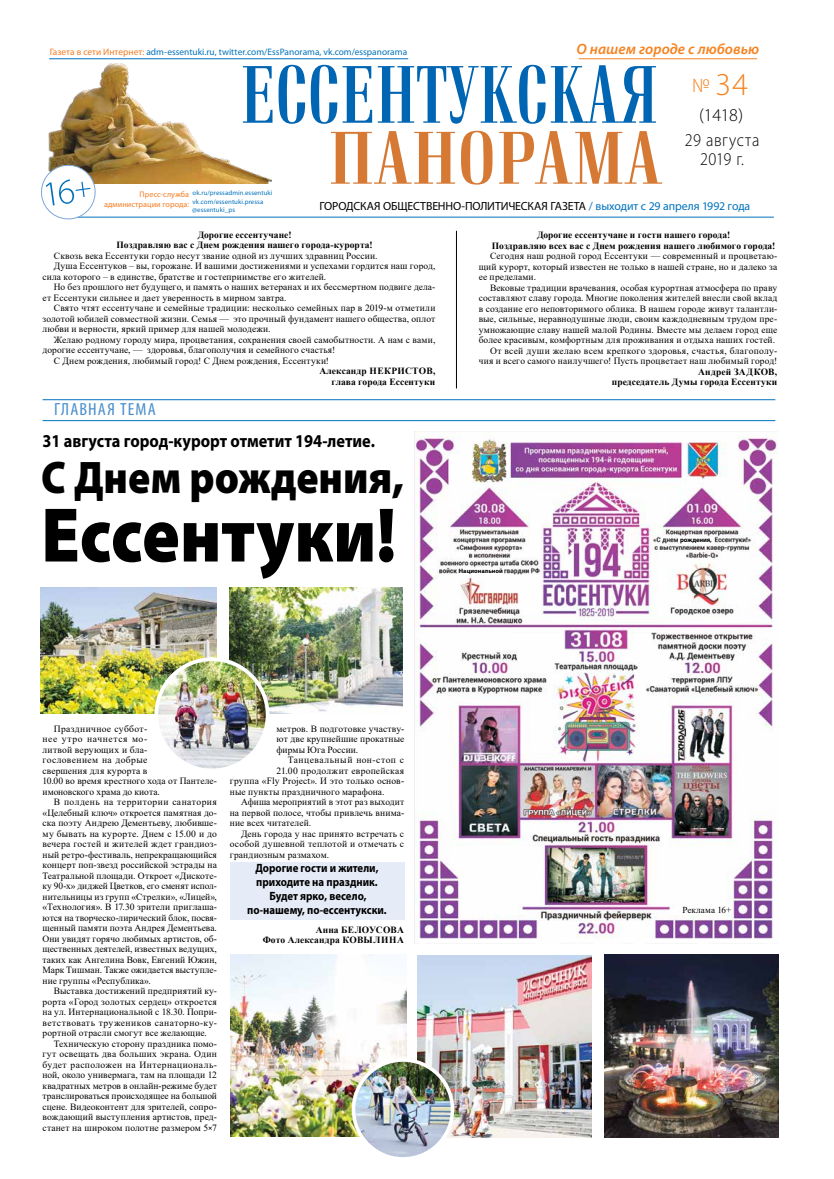
<style>
.page{position:relative;width:834px;height:1179px;background:#fff}
.page>*{position:absolute;margin:0;border:0;box-sizing:border-box;transform-origin:0 0}
.t1{font:900 78px "Myriad Pro";color:#000;scale:.9 1}
.t2{font:900 45.9px "Myriad Pro";color:#000;scale:.9 1}
.t3{font:300 32px "Myriad Pro";color:#f58220}
.t4{font:700 18.1px "Myriad Pro";color:#000;scale:.9 1}
.t5{font:300 18px/19px "Myriad Pro";letter-spacing:.025em;color:#000;text-align:center;scale:.9 1}
.t6{font:300 18px "Myriad Pro";letter-spacing:.025em;color:#000}
.t7{font:condensed 17.6px "Myriad Pro";letter-spacing:.06em;color:#4a8ecc;scale:1.05 1}
.t8{font:italic 600 15px "Myriad Pro";letter-spacing:.005em;color:#f58220}
.t9{font:700 12px/14px "Myriad Pro";color:#000;text-align:center;scale:.9 1}
.t10{font:11.8px "Myriad Pro";letter-spacing:-.01em;color:#000}
.t11{font:9.5px/10.5px "Times New Roman";letter-spacing:.015em;color:#000;text-align:justify}
.t12{font:700 9.5px/10.5px "Times New Roman";letter-spacing:.01em;color:#000;text-align:right}
.t13{font:9.5px "Times New Roman";letter-spacing:.055em;color:#000}
.t14{font:9.4px "Myriad Pro";letter-spacing:.005em;color:#0072bc}
.t15{font:9.1px "Times New Roman";letter-spacing:.005em;color:#000}
.t16{font:8.1px/10.2px "Myriad Pro";letter-spacing:.01em;color:#f47b20;text-align:right}
.t17{font:6.8px/8.5px "Myriad Pro";letter-spacing:.015em;color:#0072bc}
.t18{font:700 6.7px "Myriad Pro";letter-spacing:-.015em;color:#000}
.t19{font:700 6.3px "Myriad Pro";color:#000}
.s1{color:#f47b20}
.s2{font-size:20px}
.s3{color:#0072bc}
</style>
<div class="page">
<img style="left:48px;top:124px;width:224px;height:60px">
<hr style="left:73px;top:217px;width:700px;height:1px;background:#0072bc">
<svg style="left:331px;top:131px;width:124px;height:53px"></svg>
<svg style="left:461px;top:131px;width:31px;height:54px"></svg>
<svg style="left:499px;top:131px;width:163px;height:53px"></svg>
<svg style="left:49px;top:58px;width:606px;height:66px"></svg>
<hr style="left:578px;top:59px;width:179px;height:1px;background:#f58220">
<svg style="left:41px;top:163px;width:56px;height:57px"></svg>
<div style="left:230px;top:861px;width:174px;height:58px;background:#e6ecf7"></div>
<img style="left:41px;top:587px;width:175px;height:126px">
<img style="left:230px;top:587px;width:173px;height:127px">
<img style="left:156px;top:659px;width:111px;height:111px;border-radius:56px">
<div style="left:154px;top:657px;width:115px;height:115px;border:4px solid #fff;border-radius:50%"></div>
<img style="left:604px;top:954px;width:174px;height:183px">
<img style="left:230px;top:954px;width:176px;height:182px">
<img style="left:418px;top:955px;width:173px;height:182px">
<img style="left:353px;top:1060px;width:99px;height:99px;border-radius:49px">
<div style="left:351px;top:1058px;width:103px;height:102px;border:4px solid #fff;border-radius:50%"></div>
<img style="left:415px;top:432px;width:362px;height:507px">
<div style="left:678px;top:537px;width:35px;height:8px;background:#fff"></div>
<div style="left:459px;top:568px;width:44px;height:7px;background:#fff"></div>
<hr style="left:43px;top:399px;width:732px;height:1px;background:#0072bc">
<hr style="left:43px;top:420px;width:732px;height:1px;background:#0072bc">
<hr style="left:456px;top:231px;width:1px;height:157px;background:#000">
<p class="t14" style="left:50px;top:46px;width:359px"><span class="s1">Газета в сети Интернет:</span> adm-essentuki.ru, twitter.com/EssPanorama, vk.com/esspanorama</p>
<h3 class="t8" style="left:576px;top:39px;width:184px">О нашем городе с любовью</h3>
<h3 class="t3" style="left:692px;top:65px;width:57px"><span class="s2">№</span>34</h3>
<h3 class="t6" style="left:699px;top:104px;width:46px">(1418)</h3>
<h3 class="t5" style="left:684px;top:130px;width:84px">29 августа<br>2019 г.</h3>
<p class="t17" style="left:192px;top:189px;width:82px">ok.ru/pressadmin.essentuki vk.com/essentuki.pressa @essentuki_ps</p>
<p class="t16" style="left:104px;top:189px;width:86px">Пресс-служба администрации города:</p>
<p class="t10" style="left:319px;top:199px;width:432px">ГОРОДСКАЯ ОБЩЕСТВЕННО-ПОЛИТИЧЕСКАЯ ГАЗЕТА <span class="s3">/ выходит с 29 апреля 1992 года</span></p>
<p class="t12" style="left:117px;top:229px;width:257px;text-align:center">Дорогие ессентучане!<br>Поздравляю вас с Днем рождения нашего города-курорта!</p>
<p class="t11" style="left:54px;top:250px;width:325px">Сквозь века Ессентуки гордо несут звание одной из лучших здравниц России.</p>
<p class="t11" style="left:54px;top:260px;width:383px">Душа Ессентуков – вы, горожане. И вашими достижениями и успехами гордится наш город,</p>
<p class="t11" style="left:43px;top:271px;width:285px">сила которого – в единстве, братстве и гостеприимстве его жителей.</p>
<p class="t11" style="left:54px;top:281px;width:383px">Но без прошлого нет будущего, и память о наших ветеранах и их бессмертном подвиге дела-</p>
<p class="t11" style="left:43px;top:292px;width:245px">ет Ессентуки сильнее и дает уверенность в мирном завтра.</p>
<p class="t11" style="left:54px;top:302px;width:383px">Свято чтят ессентучане и семейные традиции: несколько семейных пар в 2019-м отметили</p>
<p class="t11" style="left:43px;top:313px;width:394px">золотой юбилей совместной жизни. Семья — это прочный фундамент нашего общества, оплот</p>
<p class="t11" style="left:43px;top:323px;width:229px">любви и верности, яркий пример для нашей молодежи.</p>
<p class="t11" style="left:54px;top:334px;width:383px">Желаю родному городу мира, процветания, сохранения своей самобытности. А нам с вами,</p>
<p class="t11" style="left:43px;top:344px;width:294px">дорогие ессентучане, — здоровья, благополучия и семейного счастья!</p>
<p class="t11" style="left:54px;top:355px;width:277px">С Днем рождения, любимый город! С Днем рождения, Ессентуки!</p>
<p class="t12" style="left:319px;top:365px;width:117px">Александр НЕКРИСТОВ, глава города Ессентуки</p>
<h3 class="t7" style="left:54px;top:399px;width:98px">ГЛАВНАЯ ТЕМА</h3>
<h3 class="t4" style="left:43px;top:429px;width:371px">31 августа город-курорт отметит 194-летие.</h3>
<h2 class="t2" style="left:41px;top:447px;width:405px">С Днем рождения,</h2>
<h1 class="t1" style="left:41px;top:483px;width:396px">Ессентуки!</h1>
<p class="t12" style="left:492px;top:229px;width:285px;text-align:center">Дорогие ессентучане и гости нашего города!<br>Поздравляю всех вас с Днем рождения нашего любимого города!</p>
<p class="t11" style="left:478px;top:250px;width:300px;text-indent:11px">Сегодня наш родной город Ессентуки — современный и процветаю&shy;щий курорт, который известен не только в нашей стране, но и далеко за ее пределами.</p>
<p class="t11" style="left:478px;top:282px;width:300px;text-align:right">Вековые традиции врачевания, особая курортная атмосфера по праву составляют славу города. Многие поколения жителей внесли свой вклад в создание его неповторимого облика. В нашем городе живут талантли&shy;вые, сильные, неравнодушные люди, своим каждодневным трудом пре&shy;умножающие славу нашей малой Родины. Вместе мы делаем город еще более красивым, комфортным для проживания и отдыха наших гостей.<br>От всей души желаю всем крепкого здоровья, счастья, благополу&shy;чия и всего самого наилучшего! Пусть процветает наш любимый город!</p>
<p class="t12" style="left:611px;top:366px;width:167px">Андрей ЗАДКОВ,<br>председатель Думы города Ессентуки</p>
<p class="t19" style="left:459px;top:567px;width:46px">Национальной</p>
<p class="t18" style="left:680px;top:535px;width:33px">рождения,</p>
<p class="t11" style="left:43px;top:723px;width:176px;text-align:left;text-indent:11px">Праздничное суббот-<br>нее утро начнется мо-<br>литвой верующих и бла-<br>гословением на добрые<br>свершения для курорта в<br>10.00 во время крестного хода от Пантеле&shy;имоновского храма до киота.</p>
<p class="t11" style="left:43px;top:796px;width:176px;text-indent:11px">В полдень на территории санатория «Целебный ключ» откроется памятная до&shy;ска поэту Андрею Дементьеву, любивше&shy;му бывать на курорте. Днем с 15.00 и до вечера гостей и жителей ждет грандиоз&shy;ный ретро-фестиваль, непрекращающийся концерт поп-звезд российской эстрады на Театральной площади. Откроет «Дискоте&shy;ку 90-х» диджей Цветков, его сменят испол&shy;нительницы из групп «Стрелки», «Лицей», «Технология». В 17.30 зрители приглаша&shy;ются на творческо-лирический блок, посвя&shy;щенный памяти поэта Андрея Дементьева.<br>Они увидят горячо любимых артистов, об&shy;щественных деятелей, известных ведущих, таких как Ангелина Вовк, Евгений Южин, Марк Тишман. Также ожидается выступле&shy;ние группы «Республика».</p>
<p class="t11" style="left:43px;top:985px;width:176px;text-indent:11px">Выставка достижений предприятий ку&shy;рорта «Город золотых сердец» откроется на ул. Интернациональной с 18.30. Попри&shy;ветствовать тружеников санаторно-ку&shy;рортной отрасли смогут все желающие.</p>
<p class="t11" style="left:43px;top:1038px;width:176px;text-indent:11px">Техническую сторону праздника помо&shy;гут освещать два больших экрана. Один будет расположен на Интернациональ&shy;ной, около универмага, там на площади 12 квадратных метров в онлайн-режиме будет транслироваться происходящее на большой сцене. Видеоконтент для зрителей, сопро&shy;вождающий выступления артистов, пред&shy;станет на широком полотне размером 5˟7</p>
<p class="t11" style="left:276px;top:723px;width:129px">метров. В подготовке участву&shy;ют две крупнейшие прокатные фирмы Юга России.</p>
<p class="t13" style="left:288px;top:753px;width:118px">Танцевальный нон-стоп с</p>
<p class="t11" style="left:276px;top:765px;width:129px">21.00 продолжит европейская</p>
<p class="t11" style="left:230px;top:775px;width:176px">группа «Fly Project». И это только основ-</p>
<p class="t11" style="left:230px;top:786px;width:156px">ные пункты праздничного марафона.</p>
<p class="t11" style="left:241px;top:796px;width:164px">Афиша мероприятий в этот раз выходит</p>
<p class="t11" style="left:230px;top:807px;width:176px">на первой полосе, чтобы привлечь внима-</p>
<p class="t11" style="left:230px;top:817px;width:83px">ние всех читателей.</p>
<p class="t11" style="left:241px;top:828px;width:164px">День города у нас принято встречать с</p>
<p class="t11" style="left:230px;top:838px;width:176px">особой душевной теплотой и отмечать с</p>
<p class="t11" style="left:230px;top:849px;width:101px">грандиозным размахом.</p>
<p class="t9" style="left:247px;top:860px;width:156px">Дорогие гости и жители, приходите на праздник.<br>Будет ярко, весело, по-нашему, по-ессентукски.</p>
<p class="t12" style="left:262px;top:924px;width:143px">Анна БЕЛОУСОВА<br>Фото Александра КОВЫЛИНА</p>
<p class="t15" style="left:682px;top:904px;width:50px">Реклама 16+</p>
</div>
